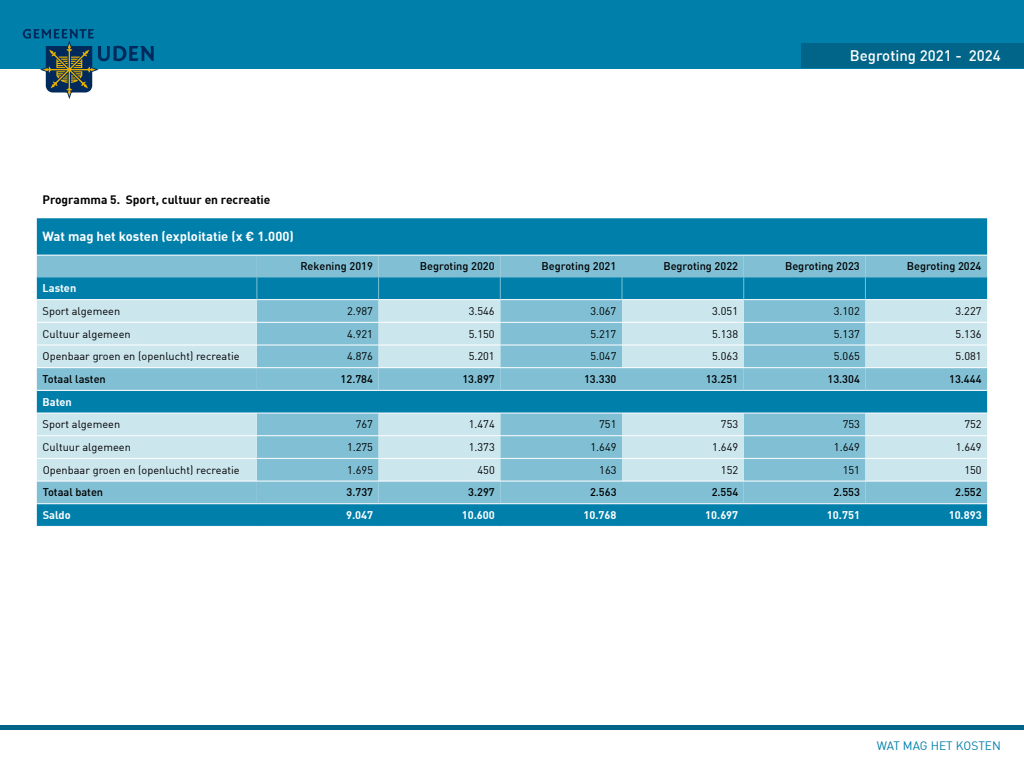
<style>
.page{position:relative;width:1024px;height:768px;background:#fff}
.page>*{position:absolute;margin:0;border:0;box-sizing:border-box;transform-origin:0 0}
.t1{font:500 15px "DIN";color:#fff}
.t2{font:700 13px "DIN";color:#fff}
.t3{font:700 12px "DIN";color:#000}
.t4{font:12px "DIN";color:#007faa}
.t5{font:11px "DIN";color:#000}
.t6{font:500 11px "DIN";color:#000}
.t7{font:700 11px "DIN";color:#fff}
</style>
<div class="page">
<hr style="left:0;top:726px;width:1024px;height:4px;background:#016589">
<div style="left:0;top:0;width:1024px;height:68px;background:#007faa"></div>
<div style="left:801px;top:43px;width:223px;height:25px;background:#016589"></div>
<svg style="left:23px;top:29px;width:131px;height:70px"></svg>
<div style="left:37px;top:218px;width:950px;height:37px;background:#007faa"></div>
<svg style="left:37px;top:256px;width:950px;height:247px;background:#55a9c6"></svg>
<svg style="left:257px;top:256px;width:608px;height:247px;background:#55a9c6"></svg>
<svg style="left:37px;top:300px;width:950px;height:181px;background:#94c9db"></svg>
<svg style="left:37px;top:504px;width:950px;height:22px;background:#0380ab"></svg>
<hr style="left:37px;top:299px;width:220px;height:1px;background:#fff">
<hr style="left:257px;top:299px;width:122px;height:1px;background:#fff">
<hr style="left:379px;top:299px;width:121px;height:1px;background:#fff">
<hr style="left:500px;top:299px;width:122px;height:1px;background:#fff">
<hr style="left:622px;top:299px;width:122px;height:1px;background:#fff">
<hr style="left:744px;top:299px;width:121px;height:1px;background:#fff">
<hr style="left:865px;top:299px;width:122px;height:1px;background:#fff">
<hr style="left:37px;top:413px;width:220px;height:1px;background:#fff">
<hr style="left:257px;top:413px;width:122px;height:1px;background:#fff">
<hr style="left:379px;top:413px;width:121px;height:1px;background:#fff">
<hr style="left:500px;top:413px;width:122px;height:1px;background:#fff">
<hr style="left:622px;top:413px;width:122px;height:1px;background:#fff">
<hr style="left:744px;top:413px;width:121px;height:1px;background:#fff">
<hr style="left:865px;top:413px;width:122px;height:1px;background:#fff">
<hr style="left:37px;top:322px;width:220px;height:1px;background:#fff">
<hr style="left:257px;top:322px;width:122px;height:1px;background:#fff">
<hr style="left:379px;top:322px;width:121px;height:1px;background:#fff">
<hr style="left:500px;top:322px;width:122px;height:1px;background:#fff">
<hr style="left:622px;top:322px;width:122px;height:1px;background:#fff">
<hr style="left:744px;top:322px;width:121px;height:1px;background:#fff">
<hr style="left:865px;top:322px;width:122px;height:1px;background:#fff">
<hr style="left:37px;top:345px;width:220px;height:1px;background:#fff">
<hr style="left:257px;top:345px;width:122px;height:1px;background:#fff">
<hr style="left:379px;top:345px;width:121px;height:1px;background:#fff">
<hr style="left:500px;top:345px;width:122px;height:1px;background:#fff">
<hr style="left:622px;top:345px;width:122px;height:1px;background:#fff">
<hr style="left:744px;top:345px;width:121px;height:1px;background:#fff">
<hr style="left:865px;top:345px;width:122px;height:1px;background:#fff">
<hr style="left:37px;top:367px;width:220px;height:1px;background:#fff">
<hr style="left:257px;top:367px;width:122px;height:1px;background:#fff">
<hr style="left:379px;top:367px;width:121px;height:1px;background:#fff">
<hr style="left:500px;top:367px;width:122px;height:1px;background:#fff">
<hr style="left:622px;top:367px;width:122px;height:1px;background:#fff">
<hr style="left:744px;top:367px;width:121px;height:1px;background:#fff">
<hr style="left:865px;top:367px;width:122px;height:1px;background:#fff">
<hr style="left:37px;top:390px;width:220px;height:1px;background:#fff">
<hr style="left:257px;top:390px;width:122px;height:1px;background:#fff">
<hr style="left:379px;top:390px;width:121px;height:1px;background:#fff">
<hr style="left:500px;top:390px;width:122px;height:1px;background:#fff">
<hr style="left:622px;top:390px;width:122px;height:1px;background:#fff">
<hr style="left:744px;top:390px;width:121px;height:1px;background:#fff">
<hr style="left:865px;top:390px;width:122px;height:1px;background:#fff">
<hr style="left:37px;top:435px;width:220px;height:1px;background:#fff">
<hr style="left:257px;top:435px;width:122px;height:1px;background:#fff">
<hr style="left:379px;top:435px;width:121px;height:1px;background:#fff">
<hr style="left:500px;top:435px;width:122px;height:1px;background:#fff">
<hr style="left:622px;top:435px;width:122px;height:1px;background:#fff">
<hr style="left:744px;top:435px;width:121px;height:1px;background:#fff">
<hr style="left:865px;top:435px;width:122px;height:1px;background:#fff">
<hr style="left:37px;top:458px;width:220px;height:1px;background:#fff">
<hr style="left:257px;top:458px;width:122px;height:1px;background:#fff">
<hr style="left:379px;top:458px;width:121px;height:1px;background:#fff">
<hr style="left:500px;top:458px;width:122px;height:1px;background:#fff">
<hr style="left:622px;top:458px;width:122px;height:1px;background:#fff">
<hr style="left:744px;top:458px;width:121px;height:1px;background:#fff">
<hr style="left:865px;top:458px;width:122px;height:1px;background:#fff">
<hr style="left:37px;top:481px;width:220px;height:1px;background:#fff">
<hr style="left:257px;top:481px;width:122px;height:1px;background:#fff">
<hr style="left:379px;top:481px;width:121px;height:1px;background:#fff">
<hr style="left:500px;top:481px;width:122px;height:1px;background:#fff">
<hr style="left:622px;top:481px;width:122px;height:1px;background:#fff">
<hr style="left:744px;top:481px;width:121px;height:1px;background:#fff">
<hr style="left:865px;top:481px;width:122px;height:1px;background:#fff">
<hr style="left:37px;top:277px;width:220px;height:1px;background:#80bfd4">
<hr style="left:257px;top:277px;width:122px;height:1px;background:#80bfd4">
<hr style="left:379px;top:277px;width:121px;height:1px;background:#80bfd4">
<hr style="left:500px;top:277px;width:122px;height:1px;background:#80bfd4">
<hr style="left:622px;top:277px;width:122px;height:1px;background:#80bfd4">
<hr style="left:744px;top:277px;width:121px;height:1px;background:#80bfd4">
<hr style="left:865px;top:277px;width:122px;height:1px;background:#80bfd4">
<svg style="left:256px;top:277px;width:1px;height:22px"></svg>
<svg style="left:500px;top:277px;width:1px;height:22px"></svg>
<svg style="left:743px;top:277px;width:1px;height:22px"></svg>
<svg style="left:378px;top:277px;width:1px;height:22px"></svg>
<svg style="left:622px;top:277px;width:1px;height:22px"></svg>
<svg style="left:865px;top:277px;width:1px;height:22px"></svg>
<h1 class="t1" style="left:850px;top:46px;width:153px">Begroting 2021 - 2024</h1>
<p class="t3" style="left:43px;top:192px;width:229px">Programma 5. Sport, cultuur en recreatie</p>
<p class="t2" style="left:43px;top:228px;width:253px">Wat mag het kosten (exploitatie (x € 1.000)</p>
<p class="t6" style="left:300px;top:259px;width:74px">Rekening 2019</p>
<p class="t6" style="left:420px;top:259px;width:76px">Begroting 2020</p>
<p class="t6" style="left:542px;top:259px;width:76px">Begroting 2021</p>
<p class="t6" style="left:663px;top:259px;width:76px">Begroting 2022</p>
<p class="t6" style="left:785px;top:259px;width:76px">Begroting 2023</p>
<p class="t6" style="left:907px;top:259px;width:76px">Begroting 2024</p>
<p class="t7" style="left:43px;top:281px;width:35px">Lasten</p>
<p class="t5" style="left:43px;top:304px;width:79px">Sport algemeen</p>
<p class="t5" style="left:347px;top:304px;width:27px">2.987</p>
<p class="t5" style="left:469px;top:304px;width:27px">3.546</p>
<p class="t5" style="left:590px;top:304px;width:27px">3.067</p>
<p class="t5" style="left:712px;top:304px;width:27px">3.051</p>
<p class="t5" style="left:834px;top:304px;width:27px">3.102</p>
<p class="t5" style="left:956px;top:304px;width:27px">3.227</p>
<p class="t5" style="left:43px;top:327px;width:90px">Cultuur algemeen</p>
<p class="t5" style="left:347px;top:327px;width:27px">4.921</p>
<p class="t5" style="left:469px;top:327px;width:27px">5.150</p>
<p class="t5" style="left:590px;top:327px;width:27px">5.217</p>
<p class="t5" style="left:712px;top:327px;width:27px">5.138</p>
<p class="t5" style="left:834px;top:327px;width:27px">5.137</p>
<p class="t5" style="left:956px;top:327px;width:27px">5.136</p>
<p class="t5" style="left:43px;top:349px;width:199px">Openbaar groen en (openlucht) recreatie</p>
<p class="t5" style="left:347px;top:349px;width:27px">4.876</p>
<p class="t5" style="left:469px;top:349px;width:27px">5.201</p>
<p class="t5" style="left:590px;top:349px;width:27px">5.047</p>
<p class="t5" style="left:712px;top:349px;width:27px">5.063</p>
<p class="t5" style="left:834px;top:349px;width:27px">5.065</p>
<p class="t5" style="left:956px;top:349px;width:27px">5.081</p>
<p class="t6" style="left:43px;top:372px;width:65px">Totaal lasten</p>
<p class="t6" style="left:341px;top:372px;width:34px">12.784</p>
<p class="t6" style="left:462px;top:372px;width:34px">13.897</p>
<p class="t6" style="left:584px;top:372px;width:34px">13.330</p>
<p class="t6" style="left:706px;top:372px;width:34px">13.251</p>
<p class="t6" style="left:828px;top:372px;width:34px">13.304</p>
<p class="t6" style="left:949px;top:372px;width:34px">13.444</p>
<p class="t7" style="left:43px;top:394px;width:31px">Baten</p>
<p class="t5" style="left:43px;top:417px;width:79px">Sport algemeen</p>
<p class="t5" style="left:356px;top:417px;width:19px">767</p>
<p class="t5" style="left:469px;top:417px;width:27px">1.474</p>
<p class="t5" style="left:599px;top:417px;width:19px">751</p>
<p class="t5" style="left:721px;top:417px;width:19px">753</p>
<p class="t5" style="left:843px;top:417px;width:19px">753</p>
<p class="t5" style="left:964px;top:417px;width:19px">752</p>
<p class="t5" style="left:43px;top:440px;width:90px">Cultuur algemeen</p>
<p class="t5" style="left:347px;top:440px;width:27px">1.275</p>
<p class="t5" style="left:469px;top:440px;width:27px">1.373</p>
<p class="t5" style="left:591px;top:440px;width:27px">1.649</p>
<p class="t5" style="left:712px;top:440px;width:27px">1.649</p>
<p class="t5" style="left:834px;top:440px;width:27px">1.649</p>
<p class="t5" style="left:956px;top:440px;width:27px">1.649</p>
<p class="t5" style="left:43px;top:463px;width:199px">Openbaar groen en (openlucht) recreatie</p>
<p class="t5" style="left:347px;top:463px;width:27px">1.695</p>
<p class="t5" style="left:478px;top:463px;width:19px">450</p>
<p class="t5" style="left:599px;top:463px;width:19px">163</p>
<p class="t5" style="left:721px;top:463px;width:19px">152</p>
<p class="t5" style="left:843px;top:463px;width:19px">151</p>
<p class="t5" style="left:964px;top:463px;width:19px">150</p>
<p class="t6" style="left:43px;top:485px;width:62px">Totaal baten</p>
<p class="t6" style="left:347px;top:485px;width:28px">3.737</p>
<p class="t6" style="left:468px;top:485px;width:28px">3.297</p>
<p class="t6" style="left:590px;top:485px;width:28px">2.563</p>
<p class="t6" style="left:712px;top:485px;width:28px">2.554</p>
<p class="t6" style="left:833px;top:485px;width:28px">2.553</p>
<p class="t6" style="left:955px;top:485px;width:28px">2.552</p>
<p class="t7" style="left:43px;top:508px;width:30px">Saldo</p>
<p class="t7" style="left:346px;top:508px;width:29px">9.047</p>
<p class="t7" style="left:462px;top:508px;width:34px">10.600</p>
<p class="t7" style="left:584px;top:508px;width:34px">10.768</p>
<p class="t7" style="left:705px;top:508px;width:34px">10.697</p>
<p class="t7" style="left:827px;top:508px;width:34px">10.751</p>
<p class="t7" style="left:949px;top:508px;width:34px">10.893</p>
<p class="t4" style="left:877px;top:739px;width:126px">WAT MAG HET KOSTEN</p>
</div>
